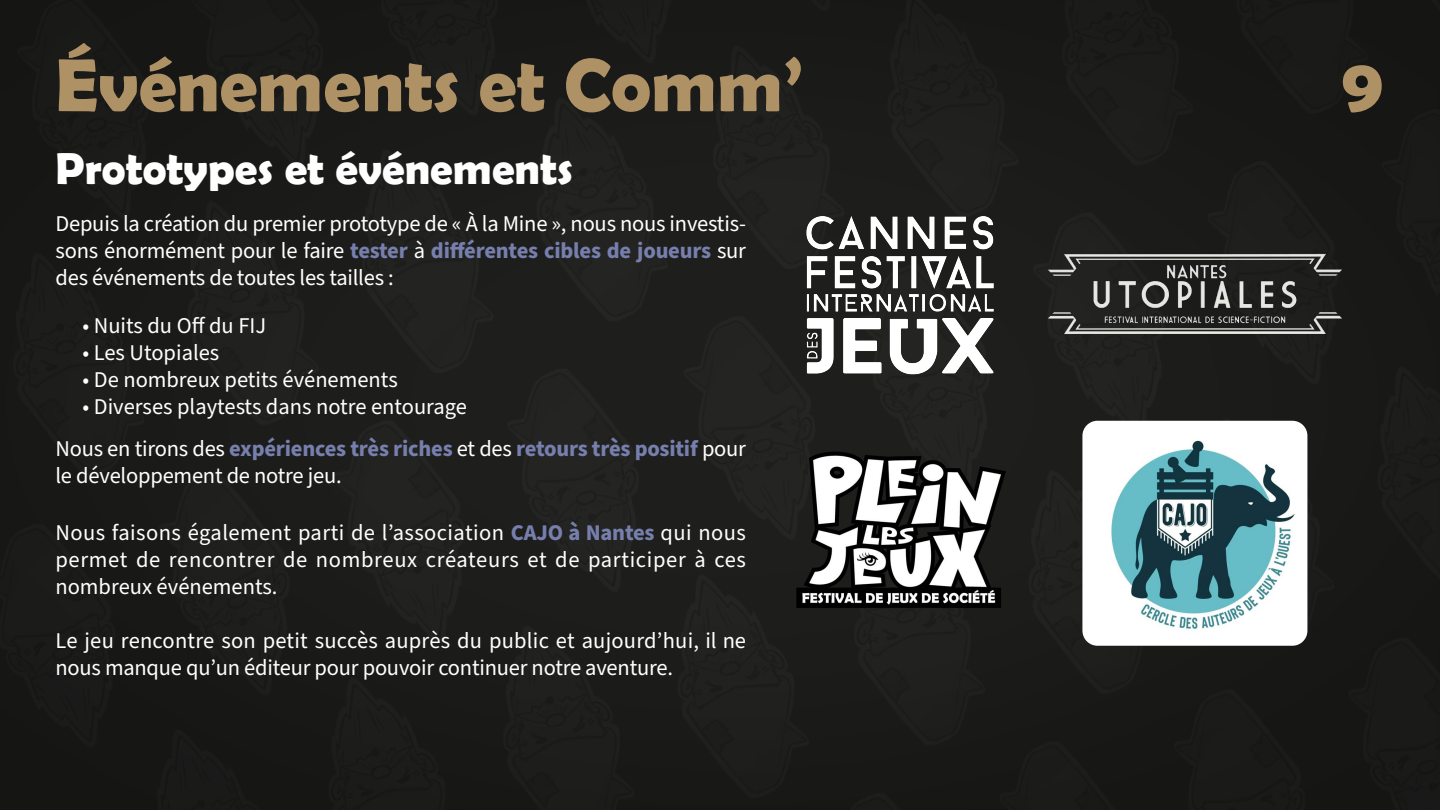
<style>
.page{position:relative;width:1440px;height:810px;background:#1b1b19}
.page>*{position:absolute;margin:0;border:0;box-sizing:border-box;transform-origin:0 0}
.t1{font:700 75.6px "Berlin Sans FB Demi";color:#ae9165}
.t2{font:700 45px "Berlin Sans FB Demi";color:#fff}
.t3{font:22.5px/27px "Source Sans Pro";letter-spacing:-.005em;color:#fff;text-align:justify}
.s1{font-weight:700;color:#767fad}
</style>
<div class="page">
<img style="left:788px;top:182px;width:224px;height:225px">
<img style="left:788px;top:418px;width:227px;height:228px">
<img style="left:1082px;top:421px;width:225px;height:225px">
<img style="left:1042px;top:190px;width:305px;height:209px">
<p class="t1" style="left:56px;top:41px;width:750px">Événements et Comm’</p>
<p class="t2" style="left:56px;top:142px;width:519px">Prototypes et événements</p>
<p class="t3" style="left:55px;top:211px;width:692px">Depuis la création du premier prototype de « À la Mine », nous nous investis&shy;sons énormément pour le faire <span class="s1">tester</span> à <span class="s1">différentes cibles de joueurs</span> sur des événements de toutes les tailles :</p>
<p class="t3" style="left:82px;top:313px;width:185px">• Nuits du Off du FIJ</p>
<p class="t3" style="left:82px;top:340px;width:138px">• Les Utopiales</p>
<p class="t3" style="left:82px;top:367px;width:317px">• De nombreux petits événements</p>
<p class="t3" style="left:82px;top:394px;width:386px">• Diverses playtests dans notre entourage</p>
<p class="t3" style="left:55px;top:436px;width:692px">Nous en tirons des <span class="s1">expériences très riches</span> et des <span class="s1">retours très positif</span> pour le développement de notre jeu.</p>
<p class="t3" style="left:55px;top:520px;width:692px">Nous faisons également parti de l’association <span class="s1">CAJO à Nantes</span> qui nous permet de rencontrer de nombreux créateurs et de participer à ces nombreux événements.</p>
<p class="t3" style="left:55px;top:628px;width:692px">Le jeu rencontre son petit succès auprès du public et aujourd’hui, il ne nous manque qu’un éditeur pour pouvoir continuer notre aventure.</p>
<p class="t1" style="left:1341px;top:41px;width:44px">9</p>
</div>
